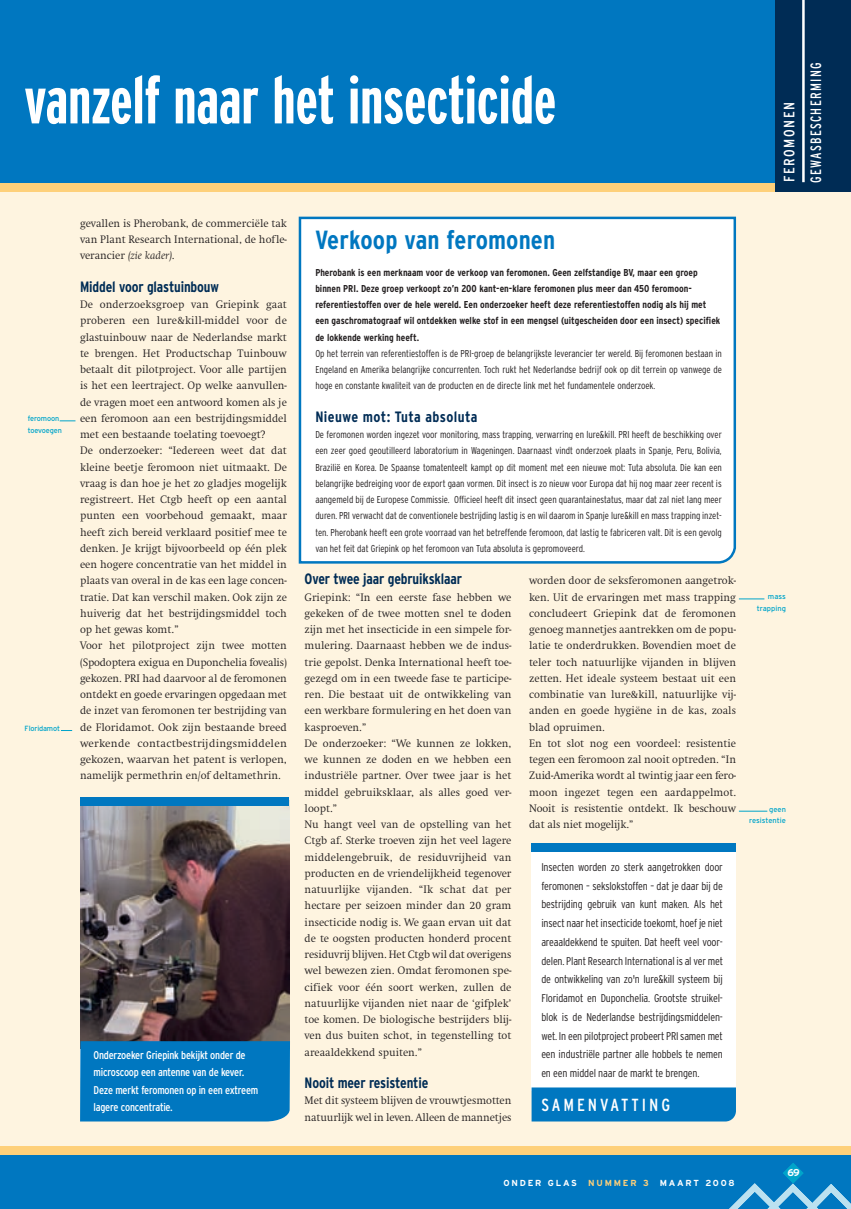
<style>
.page{position:relative;width:851px;height:1209px;background:#fff}
.page>*{position:absolute;margin:0;border:0;box-sizing:border-box;transform-origin:0 0}
.t1{font:700 extra-condensed 66.25px "Interstate";color:#fff}
.t2{font:700 condensed 26.25px "Interstate";letter-spacing:.005em;color:#0077c0}
.t3{font:condensed 17.5px "Interstate";letter-spacing:.17em;color:#fff}
.t4{font:700 condensed 15px "Interstate";letter-spacing:-.01em;color:#002c55}
.t5{font:condensed 15px/26.4px "Interstate";letter-spacing:.1em;color:#fff}
.t6{font:700 condensed 15px "Interstate";letter-spacing:.025em;color:#002c55}
.t7{font:300 11.25px/16.2px "Swift";color:#231f20}
.t8{font:300 condensed 11.25px/18.8px "Interstate";letter-spacing:-.015em;color:#231f20;text-align:justify}
.t9{font:condensed 11.25px/17.5px "Interstate";letter-spacing:-.02em;color:#fff}
.t10{font:300 condensed 10px/16.2px "Interstate";letter-spacing:-.005em;color:#231f20;text-align:justify}
.t11{font:700 condensed 10px/16.2px "Interstate";color:#231f20}
.t12{font:700 10px "Interstate";color:#fff}
.t13{font:700 8.75px "Interstate";letter-spacing:.205em;color:#fff}
.t14{font:700 8.75px "Interstate";letter-spacing:.205em;color:#fed07a}
.t15{font:7.5px/11.2px "Interstate";color:#00a4ca;text-align:right}
.t16{font:7.5px/11.2px "Interstate";letter-spacing:-.02em;color:#00a4ca}
.s1{font-style:italic}
</style>
<div class="page">
<div style="left:0;top:183px;width:850px;height:972px;background:#fef4e0"></div>
<div style="left:0;top:0;width:850px;height:190px;background:#0077c0"></div>
<div style="left:0;top:183px;width:850px;height:9px;background:#fed07a"></div>
<div style="left:0;top:1155px;width:850px;height:54px;background:#0077c0"></div>
<div style="left:531px;top:851px;width:205px;height:240px;background:#fff"></div>
<div style="left:531px;top:843px;width:204px;height:9px;background:#0077c0"></div>
<div style="left:531px;top:1087px;width:205px;height:35px;background:#0077c0"></div>
<svg style="left:729px;top:1163px;width:121px;height:46px"></svg>
<img style="left:80px;top:806px;width:209px;height:235px">
<div style="left:80px;top:797px;width:209px;height:9px;background:#0077c0"></div>
<div style="left:80px;top:1041px;width:210px;height:80px;background:#0077c0"></div>
<div style="left:775px;top:0;width:75px;height:192px;background:#002c55"></div>
<hr style="left:802px;top:0;width:2px;height:182px;background:#fff">
<div style="left:0;top:1146px;width:850px;height:9px;background:#fed07a"></div>
<div style="left:299px;top:217px;width:437px;height:347px;background:#fff"></div>
<svg style="left:738px;top:598px;width:26px;height:1px"></svg>
<svg style="left:738px;top:811px;width:29px;height:1px"></svg>
<svg style="left:60px;top:420px;width:15px;height:1px"></svg>
<h1 class="t1" style="left:24px;top:76px;width:533px">vanzelf naar het insecticide</h1>
<h3 class="t5" style="left:777px;top:183px;width:122px;rotate:-90deg">FEROMONEN<br>GEWASBESCHERMING</h3>
<p class="t16" style="left:28px;top:413px;width:35px">feromoon toevoegen</p>
<p class="t16" style="left:25px;top:723px;width:37px">Floridamot</p>
<p class="t7" style="left:80px;top:216px;width:208px;text-align:justify">gevallen is Pherobank, de commerciële tak van Plant Research International, de hofle&shy;verancier <span class="s1">(zie kader)</span>.</p>
<h3 class="t4" style="left:80px;top:280px;width:140px">Middel voor glastuinbouw</h3>
<p class="t7" style="left:80px;top:297px;width:208px">De onderzoeksgroep van Griepink gaat proberen een lure&amp;kill-middel voor de glastuinbouw naar de Nederlandse markt te brengen. Het Productschap Tuinbouw betaalt dit pilotproject. Voor alle partijen is het een leertraject. Op welke aanvullen&shy;de vragen moet een antwoord komen als je een feromoon aan een bestrijdingsmiddel met een bestaande toelating toevoegt?<br>De onderzoeker: “Iedereen weet dat dat kleine beetje feromoon niet uitmaakt. De vraag is dan hoe je het zo gladjes mogelijk registreert. Het Ctgb heeft op een aantal punten een voorbehoud gemaakt, maar heeft zich bereid verklaard positief mee te denken. Je krijgt bijvoorbeeld op één plek een hogere concentratie van het middel in plaats van overal in de kas een lage concen&shy;tratie. Dat kan verschil maken. Ook zijn ze huiverig dat het bestrijdingsmiddel toch op het gewas komt.”<br>Voor het pilotproject zijn twee motten (Spodoptera exigua en Duponchelia fovealis) gekozen. PRI had daarvoor al de feromonen ontdekt en goede ervaringen opgedaan met de inzet van feromonen ter bestrijding van de Floridamot. Ook zijn bestaande breed werkende contactbestrijdingsmiddelen gekozen, waarvan het patent is verlopen, namelijk permethrin en/of deltamethrin.</p>
<p class="t9" style="left:94px;top:1047px;width:166px">Onderzoeker Griepink bekijkt onder de microscoop een antenne van de kever.<br>Deze merkt feromonen op in een extreem lagere concentratie.</p>
<h2 class="t2" style="left:315px;top:228px;width:241px">Verkoop van feromonen</h2>
<p class="t11" style="left:315px;top:265px;width:406px">Pherobank is een merknaam voor de verkoop van feromonen. Geen zelfstandige BV, maar een groep binnen PRI. Deze groep verkoopt zo’n 200 kant-en-klare feromonen plus meer dan 450 feromoon&shy;referentiestoffen over de hele wereld. Een onderzoeker heeft deze referentiestoffen nodig als hij met een gaschromatograaf wil ontdekken welke stof in een mengsel (uitgescheiden door een insect) specifiek de lokkende werking heeft.</p>
<p class="t10" style="left:315px;top:346px;width:408px">Op het terrein van referentiestoffen is de PRI-groep de belangrijkste leverancier ter wereld. Bij feromonen bestaan in Engeland en Amerika belangrijke concurrenten. Toch rukt het Nederlandse bedrijf ook op dit terrein op vanwege de hoge en constante kwaliteit van de producten en de directe link met het fundamentele onderzoek.</p>
<h3 class="t6" style="left:315px;top:410px;width:164px">Nieuwe mot: Tuta absoluta</h3>
<p class="t10" style="left:315px;top:427px;width:408px">De feromonen worden ingezet voor monitoring, mass trapping, verwarring en lure&amp;kill. PRI heeft de beschikking over een zeer goed geoutilleerd laboratorium in Wageningen. Daarnaast vindt onderzoek plaats in Spanje, Peru, Bolivia, Brazilië en Korea. De Spaanse tomatenteelt kampt op dit moment met een nieuwe mot: Tuta absoluta. Die kan een belangrijke bedreiging voor de export gaan vormen. Dit insect is zo nieuw voor Europa dat hij nog maar zeer recent is aangemeld bij de Europese Commissie. Officieel heeft dit insect geen quarantainestatus, maar dat zal niet lang meer duren. PRI verwacht dat de conventionele bestrijding lastig is en wil daarom in Spanje lure&amp;kill en mass trapping inzet&shy;ten. Pherobank heeft een grote voorraad van het betreffende feromoon, dat lastig te fabriceren valt. Dit is een gevolg van het feit dat Griepink op het feromoon van Tuta absoluta is gepromoveerd.</p>
<h3 class="t4" style="left:304px;top:572px;width:159px">Over twee jaar gebruiksklaar</h3>
<p class="t7" style="left:304px;top:590px;width:208px">Griepink: “In een eerste fase hebben we gekeken of de twee motten snel te doden zijn met het insecticide in een simpele for&shy;mulering. Daarnaast hebben we de indus&shy;trie gepolst. Denka International heeft toe&shy;gezegd om in een tweede fase te participe&shy;ren. Die bestaat uit de ontwikkeling van een werkbare formulering en het doen van kasproeven.”<br>De onderzoeker: “We kunnen ze lokken, we kunnen ze doden en we hebben een industriële partner. Over twee jaar is het middel gebruiksklaar, als alles goed ver&shy;loopt.”<br>Nu hangt veel van de opstelling van het Ctgb af. Sterke troeven zijn het veel lagere middelengebruik, de residuvrijheid van producten en de vriendelijkheid tegenover natuurlijke vijanden. “Ik schat dat per hectare per seizoen minder dan 20 gram insecticide nodig is. We gaan ervan uit dat de te oogsten producten honderd procent residuvrij blijven. Het Ctgb wil dat overigens wel bewezen zien. Omdat feromonen spe&shy;cifiek voor één soort werken, zullen de natuurlijke vijanden niet naar de ‘gifplek’ toe komen. De biologische bestrijders blij&shy;ven dus buiten schot, in tegenstelling tot areaaldekkend spuiten.”</p>
<h3 class="t4" style="left:304px;top:1076px;width:125px">Nooit meer resistentie</h3>
<p class="t7" style="left:304px;top:1093px;width:208px">Met dit systeem blijven de vrouwtjesmotten natuurlijk wel in leven. Alleen de mannetjes</p>
<p class="t7" style="left:529px;top:573px;width:208px">worden door de seksferomonen aangetrok&shy;ken. Uit de ervaringen met mass trapping concludeert Griepink dat de feromonen genoeg mannetjes aantrekken om de popu&shy;latie te onderdrukken. Bovendien moet de teler toch natuurlijke vijanden in blijven zetten. Het ideale systeem bestaat uit een combinatie van lure&amp;kill, natuurlijke vij&shy;anden en goede hygiëne in de kas, zoals blad opruimen.<br>En tot slot nog een voordeel: resistentie tegen een feromoon zal nooit optreden. “In Zuid-Amerika wordt al twintig jaar een fero&shy;moon ingezet tegen een aardappelmot.<br>Nooit is resistentie ontdekt. Ik beschouw dat als niet mogelijk.”</p>
<p class="t8" style="left:541px;top:858px;width:183px">Insecten worden zo sterk aangetrokken door feromonen – sekslokstoffen – dat je daar bij de bestrijding gebruik van kunt maken. Als het insect naar het insecticide toekomt, hoef je niet areaaldekkend te spuiten. Dat heeft veel voor&shy;delen. Plant Research International is al ver met de ontwikkeling van zo'n lure&amp;kill systeem bij Floridamot en Duponchelia. Grootste struikel&shy;blok is de Nederlandse bestrijdingsmiddelen&shy;wet. In een pilotproject probeert PRI samen met een industriële partner alle hobbels te nemen en een middel naar de markt te brengen.</p>
<h3 class="t3" style="left:541px;top:1098px;width:130px">SAMENVATTING</h3>
<p class="t15" style="left:756px;top:591px;width:31px">mass trapping</p>
<p class="t15" style="left:749px;top:803px;width:38px">geen resistentie</p>
<p class="t13" style="left:503px;top:1179px;width:75px">ONDER GLAS</p>
<p class="t14" style="left:588px;top:1179px;width:62px">NUMMER 3</p>
<p class="t13" style="left:659px;top:1179px;width:77px">MAART 2008</p>
<p class="t12" style="left:787px;top:1169px;width:14px">69</p>
</div>
